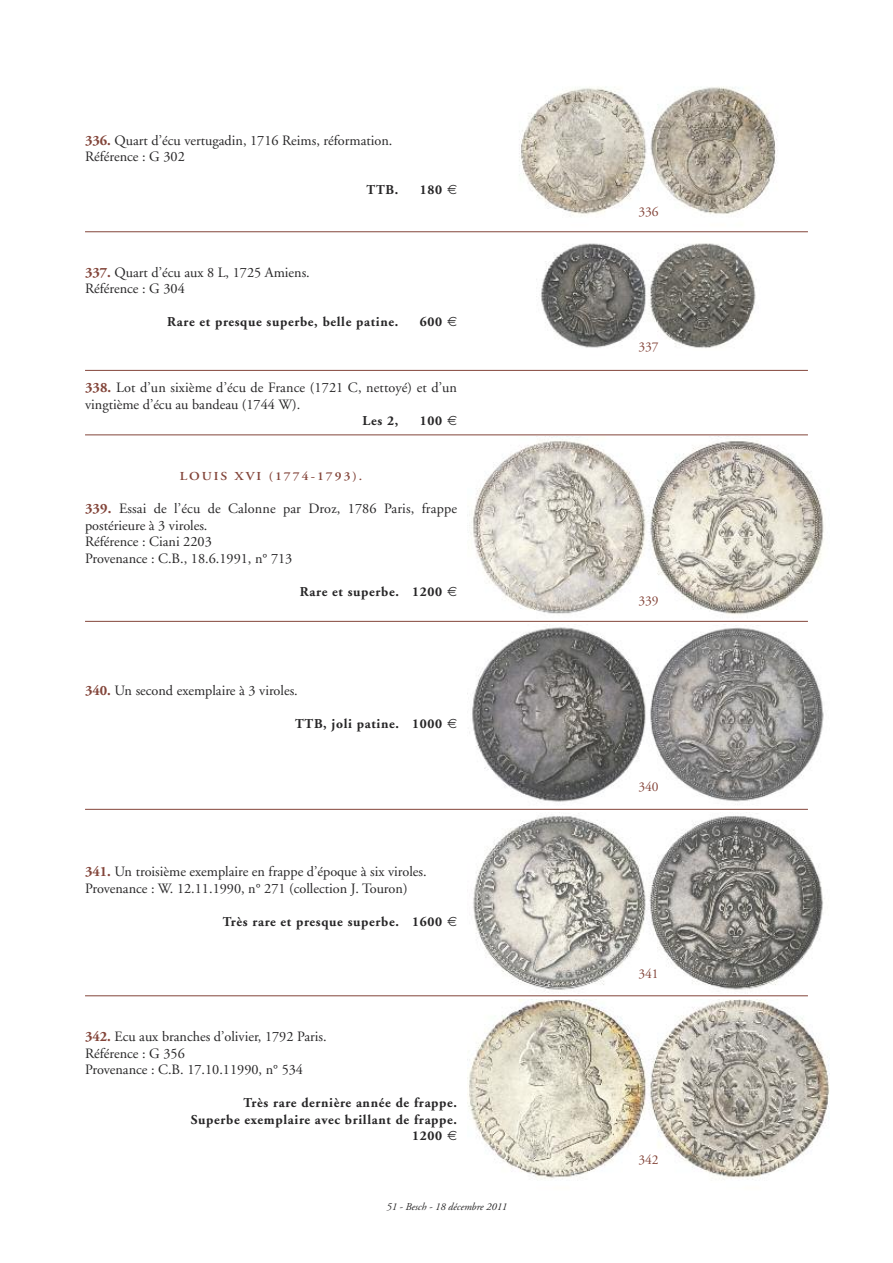
<style>
.page{position:relative;width:893px;height:1263px;background:#fff}
.page>*{position:absolute;margin:0;border:0;box-sizing:border-box;transform-origin:0 0}
.t1{font:14.25px/16.5px "Adobe Garamond";color:#272627}
.t2{font:700 13.5px "Adobe Garamond";letter-spacing:.05em;color:#272627}
.t3{font:13.5px "Adobe Garamond";color:#83453a}
.t4{font:600 12.15px "Adobe Garamond";letter-spacing:.15em;color:#83453a;scale:1.11 1}
.t5{font:italic 10.5px "Adobe Garamond";color:#272627}
.s1{font-weight:700;color:#83453a}
</style>
<div class="page">
<img style="left:519px;top:86px;width:259px;height:130px">
<img style="left:536px;top:243px;width:220px;height:105px">
<img style="left:468px;top:437px;width:356px;height:184px">
<img style="left:469px;top:627px;width:355px;height:175px">
<img style="left:473px;top:812px;width:352px;height:181px">
<img style="left:468px;top:999px;width:361px;height:181px">
<hr style="left:85px;top:434px;width:723px;height:1px;background:#83453a">
<hr style="left:85px;top:370px;width:723px;height:1px;background:#83453a">
<hr style="left:85px;top:231px;width:723px;height:1px;background:#83453a">
<hr style="left:85px;top:621px;width:723px;height:1px;background:#83453a">
<hr style="left:85px;top:809px;width:723px;height:1px;background:#83453a">
<hr style="left:85px;top:995px;width:723px;height:1px;background:#83453a">
<p class="t1" style="left:85px;top:133px;width:309px"><span class="s1">336.</span> Quart d’écu vertugadin, 1716 Reims, réformation.<br>Référence : G 302</p>
<p class="t2" style="left:367px;top:185px;width:33px">TTB.</p>
<p class="t2" style="left:420px;top:185px;width:24px">180</p>
<p class="t1" style="left:85px;top:265px;width:226px"><span class="s1">337.</span> Quart d’écu aux 8 L, 1725 Amiens.<br>Référence : G 304</p>
<p class="t2" style="left:167px;top:317px;width:233px">Rare et presque superbe, belle patine.</p>
<p class="t2" style="left:420px;top:317px;width:24px">600</p>
<p class="t1" style="left:85px;top:381px;width:374px"><span class="s1">338.</span> Lot d’un sixième d’écu de France (1721 C, nettoyé) et d’un vingtième d’écu au bandeau (1744 W).</p>
<p class="t2" style="left:362px;top:416px;width:37px">Les 2,</p>
<p class="t2" style="left:420px;top:416px;width:24px">100</p>
<p class="t4" style="left:180px;top:472px;width:166px">LOUIS XVI (1774-1793).</p>
<p class="t1" style="left:85px;top:502px;width:374px"><span class="s1">339.</span> Essai de l’écu de Calonne par Droz, 1786 Paris, frappe postérieure à 3 viroles.<br>Référence : Ciani 2203<br>Provenance : C.B., 18.6.1991, n° 713</p>
<p class="t2" style="left:300px;top:586px;width:144px">Rare et superbe. 1200</p>
<p class="t1" style="left:85px;top:683px;width:214px"><span class="s1">340.</span> Un second exemplaire à 3 viroles.</p>
<p class="t2" style="left:295px;top:718px;width:149px">TTB, joli patine. 1000</p>
<p class="t1" style="left:85px;top:865px;width:343px"><span class="s1">341.</span> Un troisième exemplaire en frappe d’époque à six viroles.<br>Provenance : W. 12.11.1990, n° 271 (collection J. Touron)</p>
<p class="t2" style="left:223px;top:916px;width:221px">Très rare et presque superbe. 1600</p>
<p class="t1" style="left:85px;top:1030px;width:243px"><span class="s1">342.</span> Ecu aux branches d’olivier, 1792 Paris.<br>Référence : G 356<br>Provenance : C.B. 17.10.11990, n° 534</p>
<p class="t2" style="left:243px;top:1098px;width:215px">Très rare dernière année de frappe.</p>
<p class="t2" style="left:191px;top:1114px;width:268px">Superbe exemplaire avec brillant de frappe.</p>
<p class="t2" style="left:412px;top:1131px;width:32px">1200</p>
<p class="t5" style="left:386px;top:1202px;width:122px">51 - Besch - 18 décembre 2011</p>
<p class="t3" style="left:638px;top:206px;width:22px">336</p>
<p class="t3" style="left:638px;top:341px;width:22px">337</p>
<p class="t3" style="left:638px;top:595px;width:22px">339</p>
<p class="t3" style="left:638px;top:781px;width:22px">340</p>
<p class="t3" style="left:638px;top:969px;width:22px">341</p>
<p class="t3" style="left:638px;top:1155px;width:22px">342</p>
</div>
